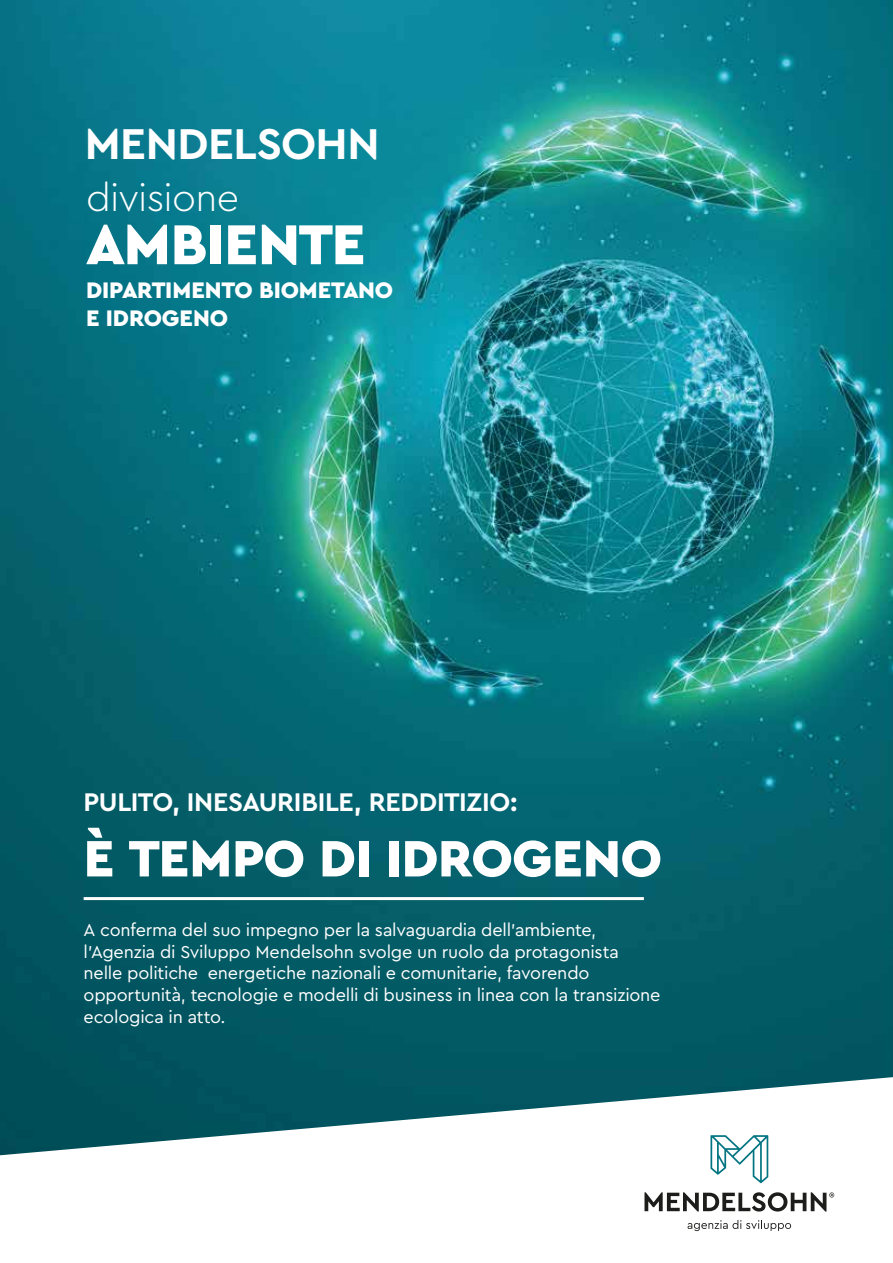
<style>
.page{position:relative;width:893px;height:1263px;background:#fff}
.page>*{position:absolute;margin:0;border:0;box-sizing:border-box;transform-origin:0 0}
.t1{font:900 58.8px "Cera Pro";letter-spacing:-.01em;color:#fff}
.t2{font:900 53.55px "Cera Pro";letter-spacing:-.01em;color:#fff}
.t3{font:700 45.15px "Cera Pro";letter-spacing:-.01em;color:#fff}
.t4{font:300 39.3px "Cera Pro";letter-spacing:-.02em;color:#fff}
.t5{font:700 26.7px "Cera Pro";letter-spacing:-.01em;color:#fff}
.t6{font:900 23.55px/28.2px "Cera Pro";letter-spacing:-.005em;color:#fff}
.t7{font:18px/21.6px "Cera Pro";letter-spacing:-.01em;color:#fff}
</style>
<div class="page">
<img style="left:0;top:0;width:893px;height:1077px">
<svg style="left:0;top:1077px;width:893px;height:155px"></svg>
<hr style="left:84px;top:897px;width:560px;height:3px;background:#fff">
<svg style="left:687px;top:1220px;width:104px;height:11px"></svg>
<svg style="left:710px;top:1135px;width:58px;height:48px"></svg>
<svg style="left:644px;top:1192px;width:190px;height:19px"></svg>
<h3 class="t3" style="left:85px;top:114px;width:296px">MENDELSOHN</h3>
<h3 class="t4" style="left:86px;top:171px;width:155px">divisione</h3>
<h1 class="t1" style="left:86px;top:205px;width:281px">AMBIENTE</h1>
<h3 class="t6" style="left:86px;top:275px;width:309px">DIPARTIMENTO BIOMETANO<br>E IDROGENO</h3>
<h3 class="t5" style="left:84px;top:784px;width:435px">PULITO, INESAURIBILE, REDDITIZIO:</h3>
<h2 class="t2" style="left:84px;top:823px;width:580px">È TEMPO DI IDROGENO</h2>
<p class="t7" style="left:84px;top:918px;width:578px">A conferma del suo impegno per la salvaguardia dell’ambiente, l’Agenzia di Sviluppo Mendelsohn svolge un ruolo da protagonista nelle politiche energetiche nazionali e comunitarie, favorendo opportunità, tecnologie e modelli di business in linea con la transizione ecologica in atto.</p>
</div>
